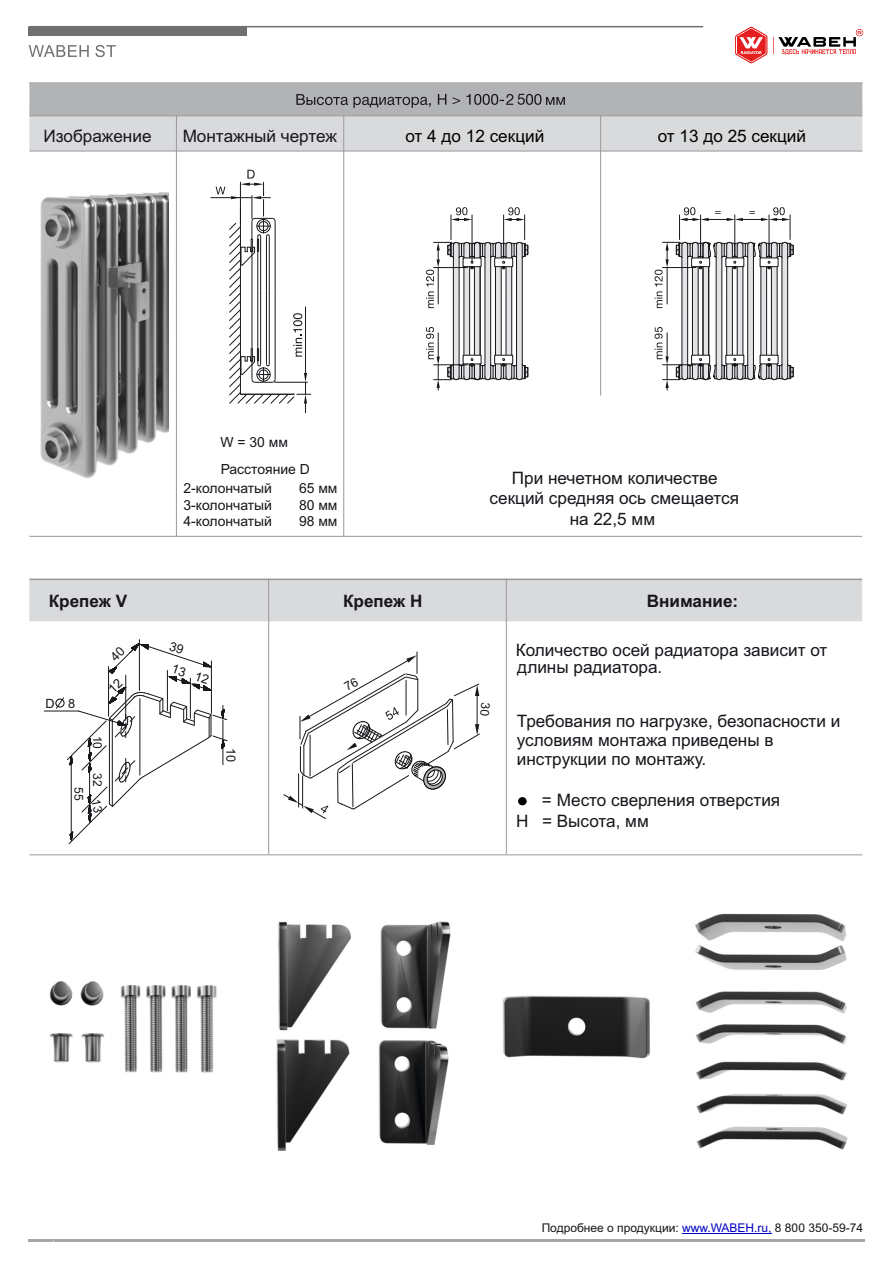
<style>
.page{position:relative;width:893px;height:1263px;background:#fff}
.page>*{position:absolute;margin:0;border:0;box-sizing:border-box;transform-origin:0 0}
.t1{font:17.1px/20.5px "Arial";color:#16161c}
.t2{font:17.1px "Arial";color:#000}
.t3{font:700 17.1px "Arial";color:#16161c}
.t4{font:13.95px/27.2px "Arial";color:#16161c}
.t5{font:12.75px "Arial";color:#16161c}
.t6{font:12px "Arial";color:#151616}
.s1{color:#0000c4}
</style>
<div class="page">
<hr style="left:29px;top:26px;width:674px;height:1px;background:#6f7072">
<svg style="left:29px;top:45px;width:60px;height:12px"></svg>
<svg style="left:95px;top:45px;width:21px;height:12px"></svg>
<div style="left:29px;top:27px;width:218px;height:8px;background:#6f7072"></div>
<div style="left:29px;top:580px;width:833px;height:41px;background:#d9dadb"></div>
<hr style="left:29px;top:151px;width:833px;height:1px;background:#9a989b">
<hr style="left:176px;top:116px;width:1px;height:420px;background:#9a989b">
<hr style="left:343px;top:116px;width:1px;height:420px;background:#9a989b">
<svg style="left:210px;top:170px;width:101px;height:243px"></svg>
<hr style="left:252px;top:252px;width:1px;height:96px;background:#1a171c">
<hr style="left:258px;top:291px;width:1px;height:58px;background:#1a171c">
<hr style="left:29px;top:579px;width:833px;height:1px;background:#9a989b">
<svg style="left:426px;top:207px;width:103px;height:183px"></svg>
<svg style="left:654px;top:207px;width:140px;height:183px"></svg>
<svg style="left:29px;top:82px;width:833px;height:69px"></svg>
<hr style="left:600px;top:115px;width:1px;height:281px;background:#9a989b">
<hr style="left:268px;top:579px;width:1px;height:275px;background:#9a989b">
<hr style="left:139px;top:640px;width:1px;height:50px;background:#1a171c">
<hr style="left:506px;top:579px;width:1px;height:275px;background:#9a989b">
<hr style="left:44px;top:711px;width:34px;height:1px;background:#1a171c">
<svg style="left:518px;top:797px;width:9px;height:8px"></svg>
<img style="left:40px;top:192px;width:128px;height:286px">
<hr style="left:29px;top:536px;width:833px;height:1px;background:#9a989b">
<hr style="left:29px;top:854px;width:833px;height:1px;background:#9a989b">
<hr style="left:28px;top:1239px;width:837px;height:2px;background:#a6a6a6">
<hr style="left:682px;top:1233px;width:86px;height:1px;background:#0000c4">
<svg style="left:735px;top:27px;width:32px;height:36px"></svg>
<svg style="left:773px;top:29px;width:90px;height:26px"></svg>
<img style="left:695px;top:913px;width:153px;height:237px">
<img style="left:502px;top:995px;width:148px;height:64px">
<img style="left:49px;top:981px;width:168px;height:92px">
<img style="left:276px;top:921px;width:175px;height:229px">
<svg style="left:283px;top:652px;width:197px;height:167px"></svg>
<svg style="left:56px;top:641px;width:172px;height:203px"></svg>
<p class="t1" style="left:44px;top:127px;width:110px">Изображение</p>
<p class="t1" style="left:183px;top:127px;width:156px">Mонтажный чертеж</p>
<p class="t2" style="left:405px;top:129px;width:140px">от 4 до 12 секций</p>
<p class="t2" style="left:658px;top:129px;width:150px">от 13 до 25 секций</p>
<p class="t4" style="left:220px;top:430px;width:91px">W = 30 мм<br>Расстояние D</p>
<p class="t4" style="left:183px;top:476px;width:90px">2-колончатый</p>
<p class="t4" style="left:299px;top:476px;width:40px">65 мм</p>
<p class="t4" style="left:183px;top:492px;width:90px">3-колончатый</p>
<p class="t4" style="left:299px;top:492px;width:40px">80 мм</p>
<p class="t4" style="left:183px;top:509px;width:90px">4-колончатый</p>
<p class="t4" style="left:299px;top:509px;width:40px">98 мм</p>
<p class="t1" style="left:490px;top:469px;width:251px;text-align:center">При нечетном количестве секций средняя ось смещается на 22,5 мм</p>
<p class="t3" style="left:49px;top:595px;width:80px">Крепеж V</p>
<p class="t3" style="left:343px;top:595px;width:81px">Крепеж H</p>
<p class="t5" style="left:46px;top:698px;width:31px">D 8</p>
<p class="t5" style="left:236px;top:748px;width:16px;rotate:90deg">10</p>
<p class="t3" style="left:647px;top:595px;width:93px">Внимание:</p>
<p class="t1" style="left:516px;top:641px;width:313px">Количество осей радиатора зависит от</p>
<p class="t1" style="left:517px;top:659px;width:147px">длины радиатора.</p>
<p class="t1" style="left:517px;top:713px;width:325px;line-height:18.9px">Требования по нагрузке, безопасности и условиям монтажа приведены в инструкции по монтажу.</p>
<p class="t1" style="left:516px;top:792px;width:265px;text-indent:26px">= Место сверления отверстия<br>H = Высота, мм</p>
<p class="t6" style="left:542px;top:1223px;width:323px">Подробнее о продукции: <span class="s1">www.WABEH.ru,</span> 8 800 350-59-74</p>
</div>
